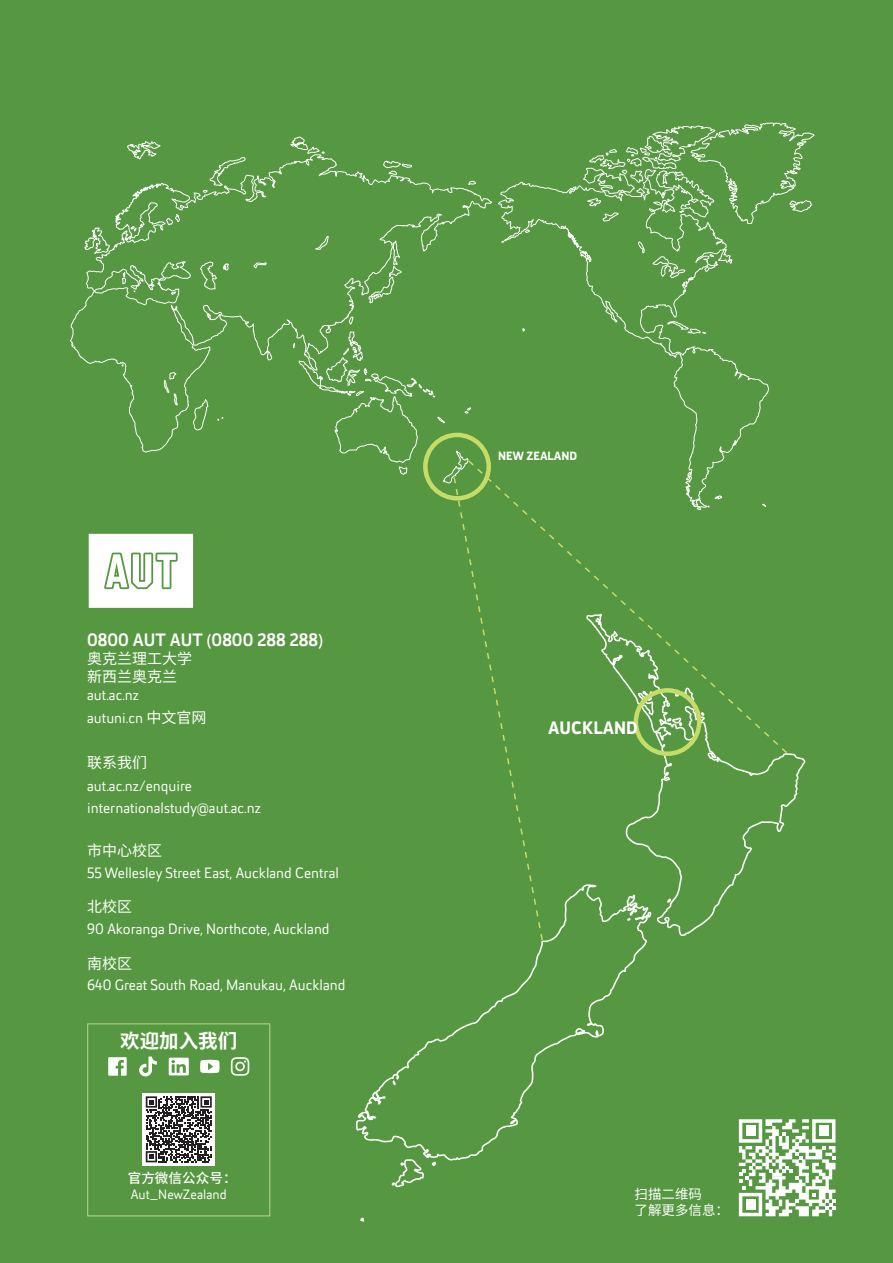
<style>
.page{position:relative;width:893px;height:1263px;background:#569741}
.page>*{position:absolute;margin:0;border:0;box-sizing:border-box;transform-origin:0 0}
.t1{font:700 19.5px "Source Han Sans CN";color:#fff}
.t2{font:500 18px "Helia Core";color:#fff}
.t3{font:700 18px "Helia Core";color:#fff}
.t4{font:15px/22.5px "Helia Core";color:#fff}
.t5{font:15px/18px "Source Han Sans CN";color:#fff}
.t6{font:13.65px "Helia Core";color:#fff}
.t7{font:500 13.65px "Source Han Sans CN";color:#fff}
.t8{font:13.5px/16.2px "Source Han Sans CN";color:#fff}
.t9{font:700 12px "Helia Core";color:#fff}
.s1{font-family:"Source Han Sans CN"}
</style>
<div class="page">
<svg style="left:89px;top:534px;width:104px;height:74px;background:#eff5ed"></svg>
<svg style="left:625px;top:753px;width:181px;height:183px"></svg>
<svg style="left:356px;top:884px;width:295px;height:276px"></svg>
<svg style="left:432px;top:1162px;width:4px;height:4px"></svg>
<svg style="left:360px;top:1217px;width:4px;height:5px"></svg>
<svg style="left:667px;top:898px;width:4px;height:5px"></svg>
<svg style="left:391px;top:1159px;width:33px;height:28px"></svg>
<svg style="left:452px;top:515px;width:92px;height:426px"></svg>
<svg style="left:467px;top:515px;width:322px;height:240px"></svg>
<svg style="left:70px;top:122px;width:745px;height:393px"></svg>
<svg style="left:108px;top:1057px;width:19px;height:19px"></svg>
<svg style="left:169px;top:1058px;width:20px;height:17px"></svg>
<svg style="left:231px;top:1057px;width:18px;height:19px"></svg>
<svg style="left:200px;top:1060px;width:20px;height:13px"></svg>
<svg style="left:139px;top:1056px;width:18px;height:20px"></svg>
<div style="left:143px;top:1093px;width:72px;height:72px;background:#fff"></div>
<svg style="left:146px;top:1096px;width:66px;height:66px"></svg>
<div style="left:87px;top:1023px;width:183px;height:193px;border:1px solid #b8d989"></div>
<svg style="left:739px;top:1119px;width:96px;height:97px"></svg>
<div style="left:745px;top:1126px;width:10px;height:10px;background:#fff"></div>
<div style="left:819px;top:1126px;width:10px;height:10px;background:#fff"></div>
<div style="left:745px;top:1199px;width:10px;height:10px;background:#fff"></div>
<p class="t2" style="left:87px;top:628px;width:237px">0800 AUT AUT (0800 288 288)</p>
<p class="t5" style="left:87px;top:650px;width:106px">奥克兰理工大学新西兰奥克兰</p>
<p class="t4" style="left:87px;top:684px;width:121px">aut.ac.nz<br>autuni.cn <span class="s1">中文官网</span></p>
<p class="t5" style="left:87px;top:754px;width:61px">联系我们</p>
<p class="t4" style="left:87px;top:774px;width:175px">aut.ac.nz/enquire internationalstudy@aut.ac.nz</p>
<p class="t5" style="left:87px;top:842px;width:76px">市中心校区</p>
<p class="t4" style="left:87px;top:861px;width:253px">55 Wellesley Street East, Auckland Central</p>
<p class="t5" style="left:87px;top:898px;width:46px">北校区</p>
<p class="t4" style="left:87px;top:917px;width:244px">90 Akoranga Drive, Northcote, Auckland</p>
<p class="t5" style="left:87px;top:954px;width:46px">南校区</p>
<p class="t4" style="left:87px;top:973px;width:260px">640 Great South Road, Manukau, Auckland</p>
<h1 class="t1" style="left:120px;top:1029px;width:118px">欢迎加入我们</h1>
<p class="t7" style="left:128px;top:1170px;width:110px">官方微信公众号：</p>
<p class="t6" style="left:131px;top:1185px;width:97px">Aut_NewZealand</p>
<p class="t9" style="left:498px;top:448px;width:81px">NEW ZEALAND</p>
<p class="t3" style="left:548px;top:715px;width:91px">AUCKLAND</p>
<p class="t8" style="left:635px;top:1186px;width:96px">扫描二维码<br>了解更多信息：</p>
</div>
